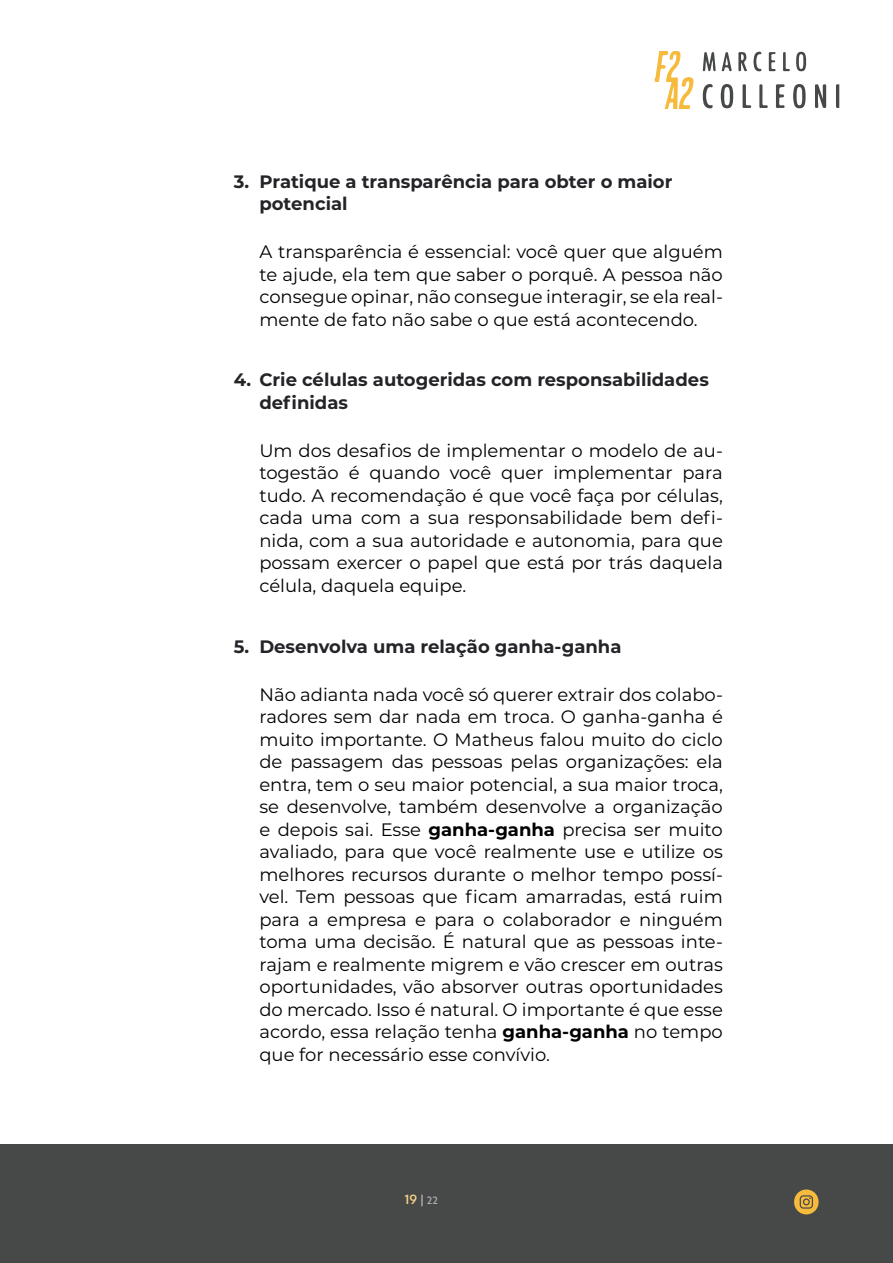
<style>
.page{position:relative;width:893px;height:1263px;background:#fff}
.page>*{position:absolute;margin:0;border:0;box-sizing:border-box;transform-origin:0 0}
.Lista_Sub{font:18px/22.5px "Montserrat";color:#000;text-align:justify}
.t1{font:700 18px/22.5px "Montserrat";color:#252328}
.t2{font:500 15px "Serenity";color:#fad388}
.s1{font-weight:700}
.s2{color:#b3b0b1}
.s3{font-size:12px;color:#b3b0b1}
</style>
<div class="page">
<div style="left:0;top:1144px;width:893px;height:119px;background:#474949"></div>
<svg style="left:836px;top:84px;width:3px;height:24px"></svg>
<svg style="left:655px;top:51px;width:38px;height:58px"></svg>
<svg style="left:815px;top:84px;width:11px;height:24px"></svg>
<svg style="left:720px;top:84px;width:13px;height:24px"></svg>
<svg style="left:793px;top:84px;width:13px;height:24px"></svg>
<svg style="left:776px;top:84px;width:9px;height:24px"></svg>
<svg style="left:796px;top:52px;width:10px;height:19px"></svg>
<svg style="left:703px;top:84px;width:10px;height:25px"></svg>
<svg style="left:738px;top:52px;width:9px;height:19px"></svg>
<svg style="left:743px;top:84px;width:8px;height:24px"></svg>
<svg style="left:703px;top:52px;width:29px;height:19px"></svg>
<svg style="left:759px;top:84px;width:9px;height:24px"></svg>
<svg style="left:769px;top:52px;width:7px;height:19px"></svg>
<svg style="left:753px;top:51px;width:8px;height:21px"></svg>
<svg style="left:783px;top:52px;width:7px;height:19px"></svg>
<svg style="left:794px;top:1189px;width:25px;height:25px"></svg>
<p class="t1" style="left:259px;top:169px;width:415px;text-indent:-26px">3. Pratique a transparência para obter o maior potencial</p>
<p class="Lista_Sub" style="left:259px;top:240px;width:465px">A transparência é essencial: você quer que alguém te ajude, ela tem que saber o porquê. A pessoa não consegue opinar, não consegue interagir, se ela real&shy;mente de fato não sabe o que está acontecendo.</p>
<p class="t1" style="left:259px;top:368px;width:451px;text-indent:-26px">4. Crie células autogeridas com responsabilidades definidas</p>
<p class="Lista_Sub" style="left:259px;top:439px;width:465px">Um dos desafios de implementar o modelo de au&shy;togestão é quando você quer implementar para tudo. A recomendação é que você faça por células, cada uma com a sua responsabilidade bem defi&shy;nida, com a sua autoridade e autonomia, para que possam exercer o papel que está por trás daquela célula, daquela equipe.</p>
<p class="t1" style="left:234px;top:634px;width:389px">5. Desenvolva uma relação ganha-ganha</p>
<p class="Lista_Sub" style="left:259px;top:682px;width:465px">Não adianta nada você só querer extrair dos colabo&shy;radores sem dar nada em troca. O ganha-ganha é muito importante. O Matheus falou muito do ciclo de passagem das pessoas pelas organizações: ela entra, tem o seu maior potencial, a sua maior troca, se desenvolve, também desenvolve a organização e depois sai. Esse <span class="s1">ganha-ganha</span> precisa ser muito avaliado, para que você realmente use e utilize os melhores recursos durante o melhor tempo possí&shy;vel. Tem pessoas que ficam amarradas, está ruim para a empresa e para o colaborador e ninguém toma uma decisão. É natural que as pessoas inte&shy;rajam e realmente migrem e vão crescer em outras oportunidades, vão absorver outras oportunidades do mercado. Isso é natural. O importante é que esse acordo, essa relação tenha <span class="s1">ganha-ganha</span> no tempo que for necessário esse convívio.</p>
<p class="t2" style="left:405px;top:1191px;width:34px">19 <span class="s2">|</span> <span class="s3">22</span></p>
</div>
